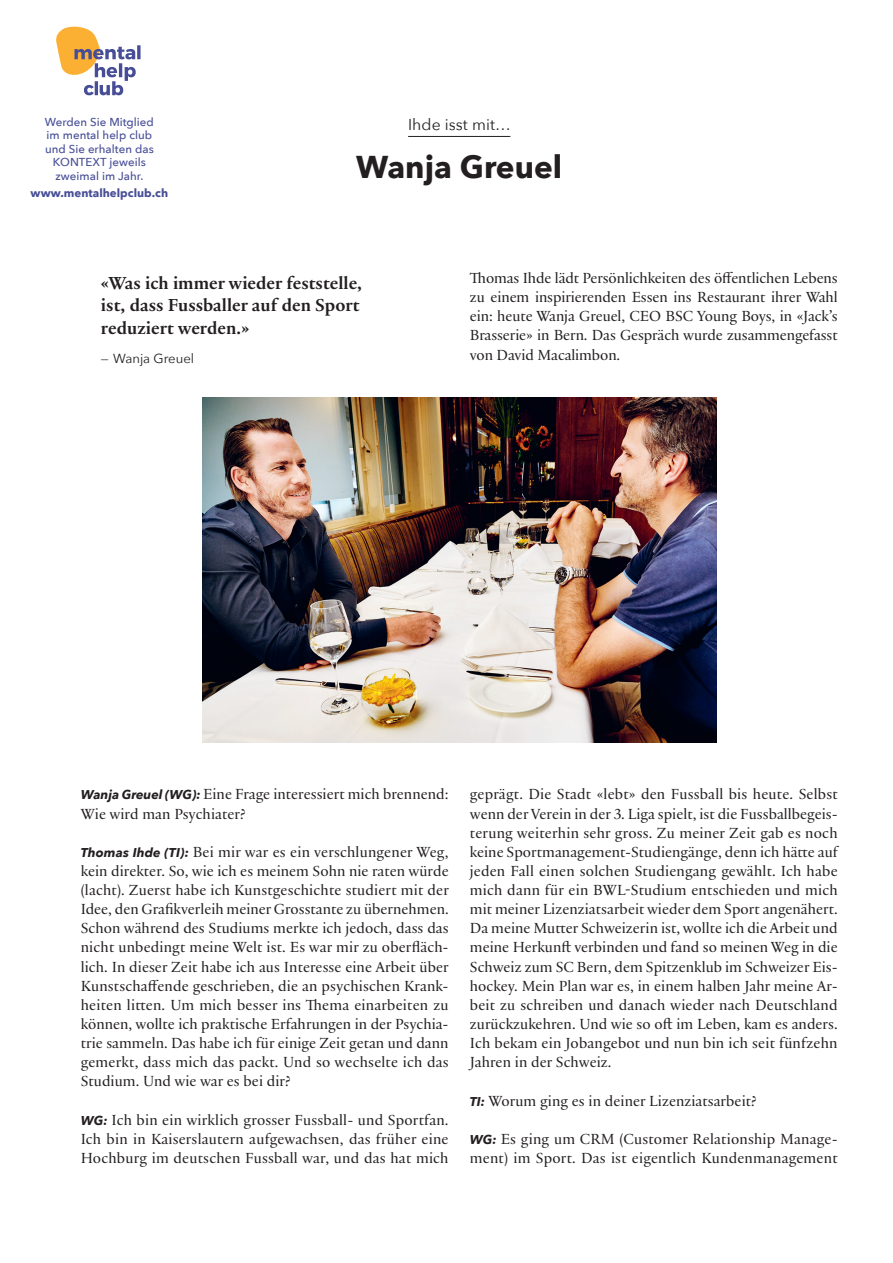
<style>
.page{position:relative;width:893px;height:1263px;background:#fff}
.page>*{position:absolute;margin:0;border:0;box-sizing:border-box;transform-origin:0 0}
.t1{font:700 31.5px "Avenir Next";color:#231f20}
.t2{font:700 18.75px/22.5px "Practice";color:#231f20}
.t3{font:15.75px/19px "Practice";letter-spacing:.005em;color:#231f20;text-align:justify}
.t4{font:15.75px "Avenir Next";letter-spacing:.005em;color:#231f20}
.t5{font:13.2px "Avenir Next";color:#231f20}
.t6{font:500 11.55px/13.5px "Avenir Next";color:#474e97;text-align:center}
.t7{font:700 11.55px "Avenir Next";color:#474e97}
.s1{font-family:"Avenir Next";font-weight:700;font-style:italic;font-size:12.75px}
</style>
<div class="page">
<hr style="left:408px;top:136px;width:102px;height:1px;background:#231f20">
<img style="left:202px;top:398px;width:515px;height:344px">
<svg style="left:56px;top:26px;width:85px;height:69px"></svg>
<p class="t6" style="left:45px;top:114px;width:111px">Werden Sie Mitglied im mental help club und Sie erhalten das<br>KONTEXT jeweils zweimal im Jahr.</p>
<p class="t7" style="left:31px;top:183px;width:139px">www.mentalhelpclub.ch</p>
<p class="t4" style="left:408px;top:111px;width:104px">Ihde isst mit…</p>
<h1 class="t1" style="left:356px;top:140px;width:207px">Wanja Greuel</h1>
<p class="t2" style="left:101px;top:270px;width:263px">«Was ich immer wieder feststelle, ist, dass Fussballer auf den Sport reduziert werden.»</p>
<p class="t5" style="left:101px;top:347px;width:95px">— Wanja Greuel</p>
<p class="t3" style="left:470px;top:268px;width:369px">Thomas Ihde lädt Persönlichkeiten des öffentlichen Lebens zu einem inspirierenden Essen ins Restaurant ihrer Wahl ein: heute Wanja Greuel, CEO BSC Young Boys, in «Jack’s Brasserie» in Bern. Das Gespräch wurde zusammengefasst von David Macalimbon.</p>
<p class="t3" style="left:81px;top:784px;width:369px"><span class="s1">Wanja Greuel (WG):</span> Eine Frage interessiert mich brennend:<br>Wie wird man Psychiater?</p>
<p class="t3" style="left:81px;top:842px;width:370px"><span class="s1">Thomas Ihde (TI):</span> Bei mir war es ein verschlungener Weg, kein direkter. So, wie ich es meinem Sohn nie raten würde (lacht). Zuerst habe ich Kunstgeschichte studiert mit der Idee, den Grafikverleih meiner Grosstante zu übernehmen.<br>Schon während des Studiums merkte ich jedoch, dass das nicht unbedingt meine Welt ist. Es war mir zu oberfläch&shy;lich. In dieser Zeit habe ich aus Interesse eine Arbeit über Kunstschaffende geschrieben, die an psychischen Krank&shy;heiten litten. Um mich besser ins Thema einarbeiten zu können, wollte ich praktische Erfahrungen in der Psychia&shy;trie sammeln. Das habe ich für einige Zeit getan und dann gemerkt, dass mich das packt. Und so wechselte ich das Studium. Und wie war es bei dir?</p>
<p class="t3" style="left:81px;top:1109px;width:369px"><span class="s1">WG:</span> Ich bin ein wirklich grosser Fussball- und Sportfan.<br>Ich bin in Kaiserslautern aufgewachsen, das früher eine Hochburg im deutschen Fussball war, und das hat mich</p>
<p class="t3" style="left:470px;top:784px;width:370px">geprägt. Die Stadt «lebt» den Fussball bis heute. Selbst wenn der Verein in der 3. Liga spielt, ist die Fussballbegeis&shy;terung weiterhin sehr gross. Zu meiner Zeit gab es noch keine Sportmanagement-Studiengänge, denn ich hätte auf jeden Fall einen solchen Studiengang gewählt. Ich habe mich dann für ein BWL-Studium entschieden und mich mit meiner Lizenziatsarbeit wieder dem Sport angenähert.<br>Da meine Mutter Schweizerin ist, wollte ich die Arbeit und meine Herkunft verbinden und fand so meinen Weg in die Schweiz zum SC Bern, dem Spitzenklub im Schweizer Eis&shy;hockey. Mein Plan war es, in einem halben Jahr meine Ar&shy;beit zu schreiben und danach wieder nach Deutschland zurückzukehren. Und wie so oft im Leben, kam es anders.<br>Ich bekam ein Jobangebot und nun bin ich seit fünfzehn Jahren in der Schweiz.</p>
<p class="t3" style="left:470px;top:1090px;width:288px"><span class="s1">TI:</span> Worum ging es in deiner Lizenziatsarbeit?</p>
<p class="t3" style="left:470px;top:1129px;width:369px"><span class="s1">WG:</span> Es ging um CRM (Customer Relationship Manage&shy;ment) im Sport. Das ist eigentlich Kundenmanagement</p>
</div>
